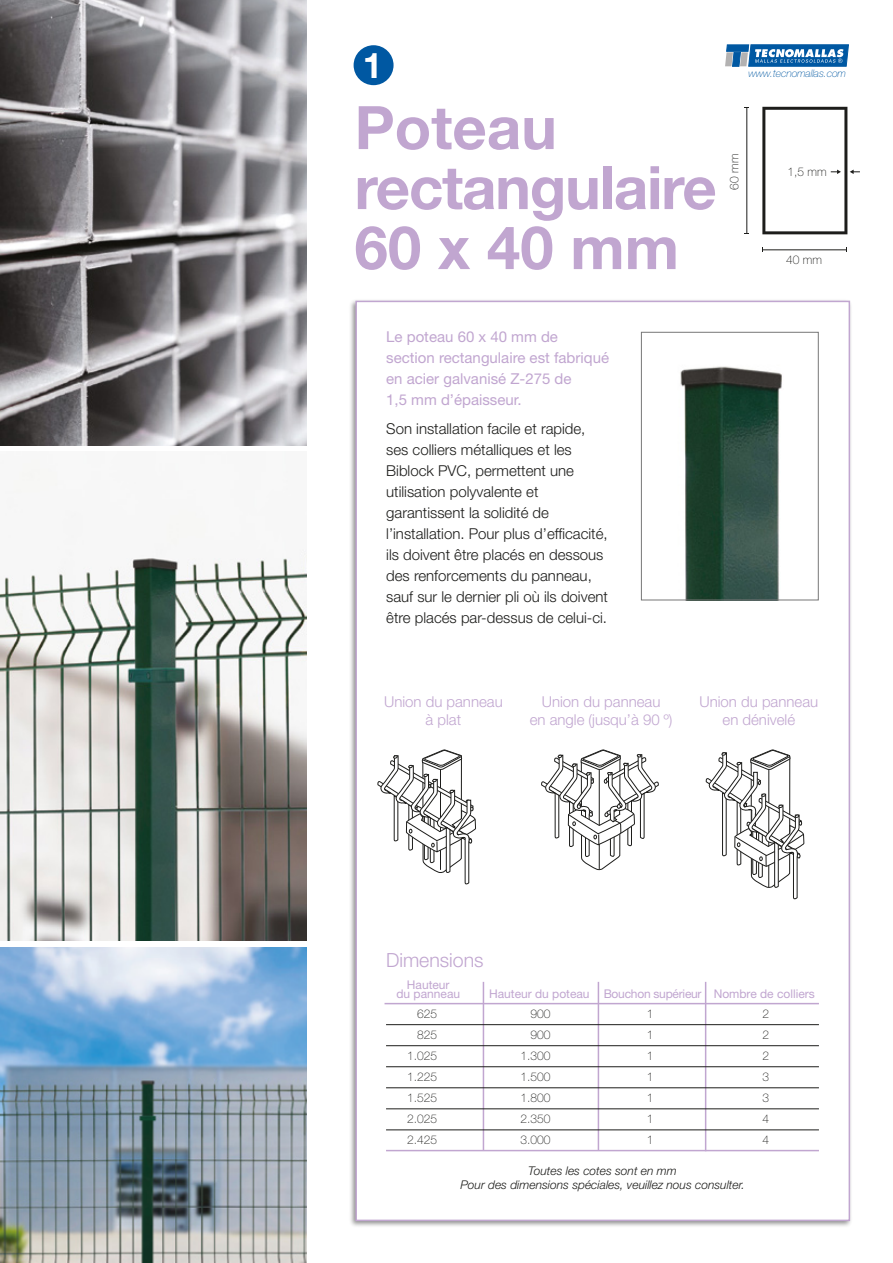
<style>
.page{position:relative;width:893px;height:1263px;background:#fff}
.page>*{position:absolute;margin:0;border:0;box-sizing:border-box;transform-origin:0 0}
.t1{font:700 60px/60px "Helvetica Neue LT Std";letter-spacing:-.02em;color:#c1a6d0}
.t2{font:700 35.4px "Helvetica Neue LT Std";color:#fff}
.t3{font:300 19.5px "Helvetica Neue LT Std";color:#c1a6d0}
.t4{font:300 15px/21px "Helvetica Neue LT Std";color:#1d1d1b}
.t5{font:15px/21px "Helvetica Neue LT Std";color:#c1a6d0}
.t6{font:300 15px/18px "Helvetica Neue LT Std";color:#c1a6d0;text-align:center}
.t7{font:100 12px/21px "Helvetica Neue LT Std";color:#1d1d1b;text-align:right}
.t8{font:italic 300 12px/13.5px "Helvetica Neue LT Std";color:#1d1d1b;text-align:center}
.t9{font:12px/9px "Helvetica Neue LT Std";color:#c1a6d0;text-align:center}
.t10{font:12px "Helvetica Neue LT Std";letter-spacing:-.02em;color:#c1a6d0}
.t11{font:italic 100 10.5px "Helvetica Neue LT Std";letter-spacing:-.01em;color:#0058a2}
</style>
<div class="page">
<div style="left:355px;top:301px;width:495px;height:920px;background:#fff;border:2px solid #c1a6d0"></div>
<img style="left:0;top:0;width:307px;height:446px">
<img style="left:0;top:947px;width:307px;height:316px">
<img style="left:0;top:469px;width:307px;height:472px">
<svg style="left:680px;top:366px;width:102px;height:232px"></svg>
<div style="left:641px;top:332px;width:178px;height:268px;border:1px solid #777"></div>
<svg style="left:725px;top:44px;width:124px;height:23px"></svg>
<hr style="left:746px;top:107px;width:1px;height:127px;background:#1d1d1b">
<hr style="left:762px;top:249px;width:85px;height:1px;background:#1d1d1b">
<svg style="left:762px;top:107px;width:98px;height:127px"></svg>
<svg style="left:706px;top:750px;width:98px;height:476px"></svg>
<svg style="left:541px;top:750px;width:118px;height:476px"></svg>
<svg style="left:378px;top:750px;width:98px;height:476px"></svg>
<div style="left:354px;top:45px;width:40px;height:40px;background:#0058a2;border-radius:50%"></div>
<hr style="left:483px;top:982px;width:1px;height:168px;background:#c1a6d0">
<hr style="left:705px;top:982px;width:1px;height:169px;background:#c1a6d0">
<hr style="left:598px;top:982px;width:1px;height:168px;background:#c1a6d0">
<hr style="left:385px;top:1003px;width:434px;height:1px;background:#c1a6d0">
<hr style="left:386px;top:1024px;width:433px;height:1px;background:#1d1d1b">
<hr style="left:386px;top:1045px;width:433px;height:1px;background:#1d1d1b">
<hr style="left:386px;top:1066px;width:433px;height:1px;background:#1d1d1b">
<hr style="left:386px;top:1129px;width:433px;height:1px;background:#1d1d1b">
<hr style="left:386px;top:1087px;width:433px;height:1px;background:#1d1d1b">
<hr style="left:386px;top:1108px;width:433px;height:1px;background:#1d1d1b">
<hr style="left:386px;top:1150px;width:433px;height:1px;background:#c1a6d0">
<h2 class="t2" style="left:363px;top:43px;width:21px">1</h2>
<h1 class="t1" style="left:355px;top:96px;width:364px">Poteau rectangulaire<br>60 x 40 mm</h1>
<p class="t11" style="left:748px;top:67px;width:99px">www.tecnomallas.com</p>
<p class="t7" style="left:724px;top:189px;width:37px;rotate:-90deg">60 mm</p>
<p class="t7" style="left:788px;top:161px;width:41px">1,5 mm</p>
<p class="t7" style="left:786px;top:249px;width:37px">40 mm</p>
<p class="t5" style="left:386px;top:326px;width:224px">Le poteau 60 x 40 mm de section rectangulaire est fabriqué en acier galvanisé Z-275 de<br>1,5 mm d’épaisseur.</p>
<p class="t4" style="left:386px;top:417px;width:223px">Son installation facile et rapide, ses colliers métalliques et les Biblock PVC, permettent une utilisation polyvalente et garantissent la solidité de l’installation. Pour plus d’efficacité, ils doivent être placés en dessous des renforcements du panneau, sauf sur le dernier pli où ils doivent être placés par-dessus de celui-ci.</p>
<p class="t6" style="left:384px;top:692px;width:120px">Union du panneau à plat</p>
<p class="t6" style="left:699px;top:692px;width:120px">Union du panneau en dénivelé</p>
<p class="t6" style="left:530px;top:692px;width:144px">Union du panneau<br>en angle (jusqu’à 90 º)</p>
<h3 class="t3" style="left:386px;top:948px;width:99px">Dimensions</h3>
<p class="t9" style="left:396px;top:980px;width:65px">Hauteur<br>du panneau</p>
<p class="t7" style="left:407px;top:1004px;width:32px">625<br>825<br>1.025<br>1.225<br>1.525<br>2.025<br>2.425</p>
<p class="t9" style="left:489px;top:989px;width:102px">Hauteur du poteau</p>
<p class="t7" style="left:520px;top:1004px;width:32px">900<br>900<br>1.300<br>1.500<br>1.800<br>2.350<br>3.000</p>
<p class="t10" style="left:604px;top:987px;width:99px">Bouchon supérieur</p>
<p class="t7" style="left:647px;top:1004px;width:8px;text-align:justify">1<br>1<br>1<br>1<br>1<br>1<br>1</p>
<p class="t9" style="left:714px;top:989px;width:103px">Nombre de colliers</p>
<p class="t7" style="left:762px;top:1004px;width:8px;text-align:justify">2<br>2<br>2<br>3<br>3<br>4<br>4</p>
<p class="t8" style="left:460px;top:1164px;width:286px">Toutes les cotes sont en mm<br>Pour des dimensions spéciales, veuillez nous consulter.</p>
</div>
